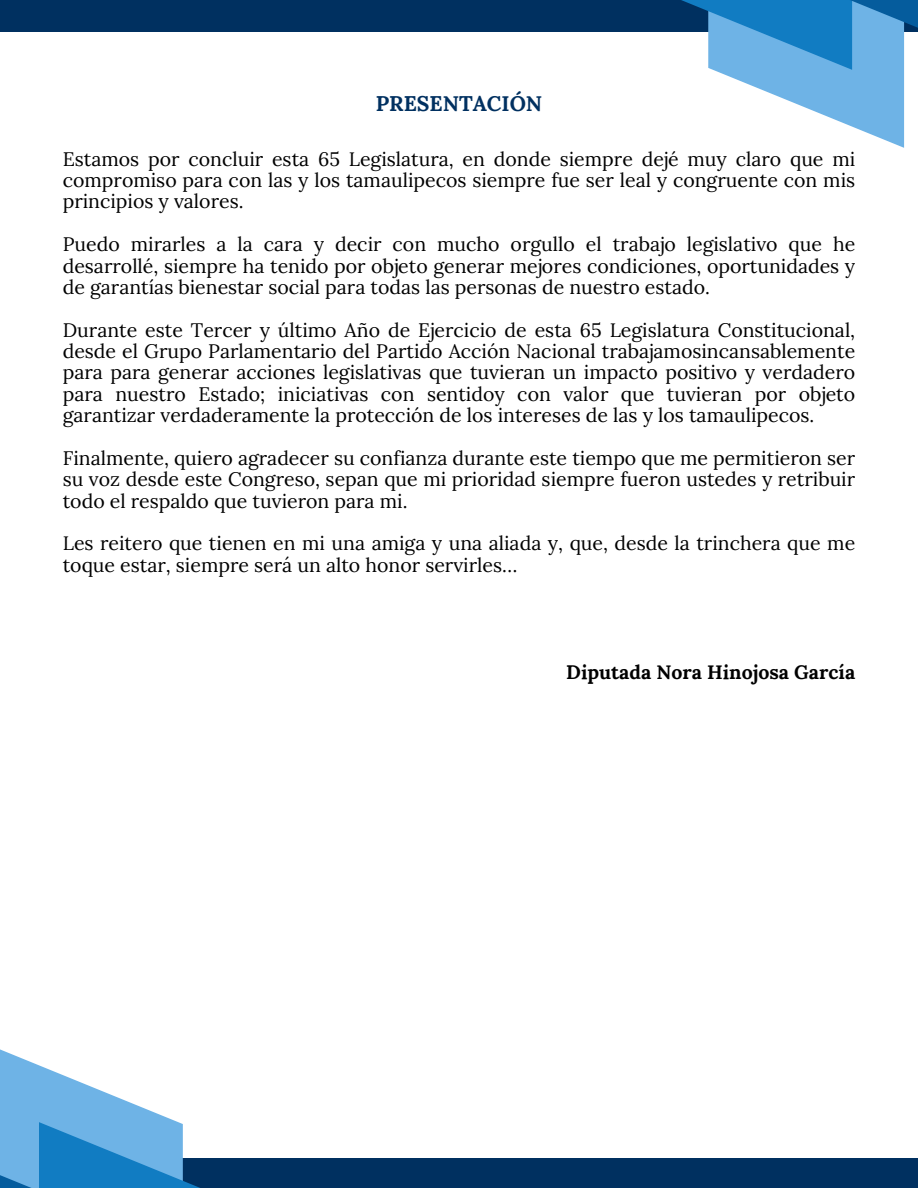
<style>
.page{position:relative;width:918px;height:1188px;background:#fff}
.page>*{position:absolute;margin:0;border:0;box-sizing:border-box;transform-origin:0 0}
.t1{font:700 21.15px "Lora";color:#003060}
.t2{font:19.5px/21.3px "Lora";color:#000;text-align:justify}
.t3{font:700 19.5px "Lora";color:#000}
</style>
<div class="page">
<div style="left:0;top:0;width:918px;height:31px;background:#003060"></div>
<svg style="left:563px;top:0;width:355px;height:148px"></svg>
<div style="left:0;top:1158px;width:918px;height:30px;background:#003060"></div>
<svg style="left:0;top:1049px;width:200px;height:139px"></svg>
<p class="t1" style="left:376px;top:90px;width:168px">PRESENTACIÓN</p>
<p class="t2" style="left:63px;top:148px;width:794px">Estamos por concluir esta 65 Legislatura, en donde siempre dejé muy claro que mi compromiso para con las y los tamaulipecos siempre fue ser leal y congruente con mis principios y valores.</p>
<p class="t2" style="left:63px;top:233px;width:794px">Puedo mirarles a la cara y decir con mucho orgullo el trabajo legislativo que he desarrollé, siempre ha tenido por objeto generar mejores condiciones, oportunidades y de garantías bienestar social para todas las personas de nuestro estado.</p>
<p class="t2" style="left:63px;top:319px;width:794px">Durante este Tercer y último Año de Ejercicio de esta 65 Legislatura Constitucional, desde el Grupo Parlamentario del Partido Acción Nacional trabajamosincansablemente para para generar acciones legislativas que tuvieran un impacto positivo y verdadero para nuestro Estado; iniciativas con sentidoy con valor que tuvieran por objeto garantizar verdaderamente la protección de los intereses de las y los tamaulipecos.</p>
<p class="t2" style="left:63px;top:447px;width:794px">Finalmente, quiero agradecer su confianza durante este tiempo que me permitieron ser su voz desde este Congreso, sepan que mi prioridad siempre fueron ustedes y retribuir todo el respaldo que tuvieron para mi.</p>
<p class="t2" style="left:63px;top:533px;width:794px">Les reitero que tienen en mi una amiga y una aliada y, que, desde la trinchera que me toque estar, siempre será un alto honor servirles…</p>
<p class="t3" style="left:566px;top:659px;width:291px">Diputada Nora Hinojosa García</p>
</div>
